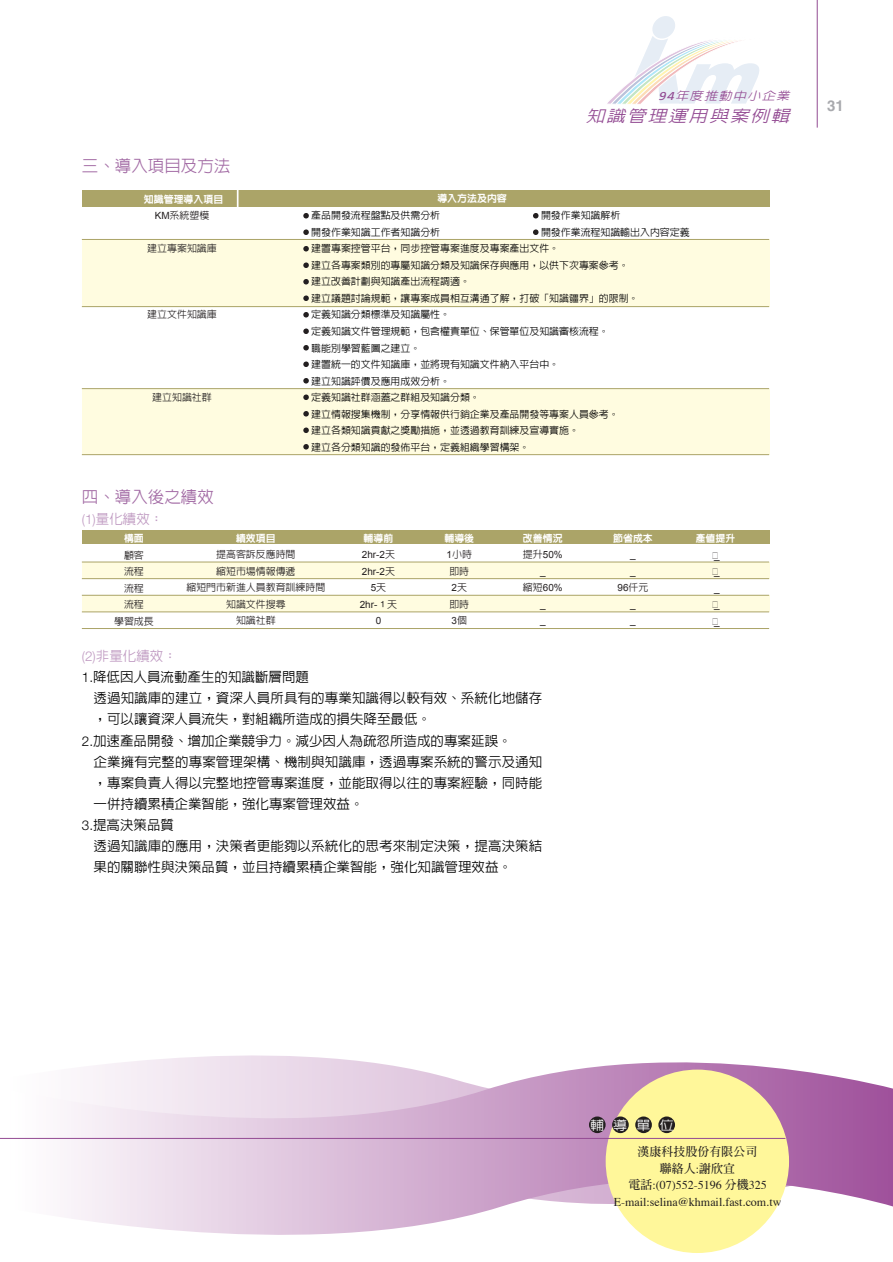
<style>
.page{position:relative;width:893px;height:1262px;background:#fff}
.page>*{position:absolute;margin:0;border:0;box-sizing:border-box;transform-origin:0 0}
.t1{font:500 16.5px "Lin Gothic";color:#a26aa4}
.t2{font:italic 500 16.2px "Lin Gothic";color:#934b93;scale:1.15 1}
.t3{font:700 15px "Helvetica";color:#a8a9ad}
.t4{font:500 13.5px "Lin Gothic";letter-spacing:.01em;color:#000}
.t5{font:500 13.5px "Lin Gothic";color:#bf99c1}
.t6{font:500 12.75px "Lin Gothic";color:#fff;scale:1.11 1}
.t7{font:12px/16.5px "Times";color:#231f20;text-align:center}
.t8{font:700 12px/16.5px "Inn Ming";color:#231f20;text-align:center}
.t9{font:italic 500 11.4px "Lin Gothic";color:#934b93;scale:1.15 1}
.t10{font:500 9.9px "Lin Gothic";color:#000}
.t11{font:500 9.9px/16.5px "Lin Gothic";color:#231f20;text-align:center}
.t12{font:9.9px/16.5px "Arial";color:#231f20;text-align:center}
.t13{font:800 9.9px "Lin Gothic";color:#fff}
.s1{font-family:"Frutiger";font-weight:400}
.s2{color:#231f20}
.s3{font-family:"Arial";font-weight:400}
.s4{font-family:"Helvetica Neue";font-weight:300}
.s5{font-family:"Lin Gothic";font-weight:500}
.s6{font-weight:800;color:#fff}
.s7{font-family:"Times";font-weight:400}
.s8{font-family:"Inn Ming";font-weight:700}
</style>
<div class="page">
<svg style="left:11px;top:1055px;width:882px;height:198px"></svg>
<div style="left:606px;top:1069px;width:183px;height:184px;background:#fff79a;border-radius:50%"></div>
<hr style="left:0;top:1138px;width:785px;height:1px;background:#934b93">
<div style="left:589px;top:1116px;width:17px;height:17px;background:#231f20;border-radius:50%"></div>
<div style="left:612px;top:1116px;width:17px;height:17px;background:#231f20;border-radius:50%"></div>
<div style="left:635px;top:1116px;width:17px;height:17px;background:#231f20;border-radius:50%"></div>
<div style="left:658px;top:1116px;width:17px;height:17px;background:#231f20;border-radius:50%"></div>
<svg style="left:607px;top:16px;width:152px;height:88px"></svg>
<hr style="left:817px;top:0;width:1px;height:128px;background:#934b93">
<div style="left:82px;top:239px;width:687px;height:68px;background:#fffce0"></div>
<div style="left:82px;top:389px;width:687px;height:66px;background:#fffce0"></div>
<hr style="left:82px;top:239px;width:687px;height:1px;background:#aba468">
<hr style="left:82px;top:306px;width:687px;height:1px;background:#aba468">
<hr style="left:82px;top:388px;width:687px;height:1px;background:#aba468">
<hr style="left:82px;top:454px;width:687px;height:1px;background:#aba468">
<div style="left:82px;top:190px;width:687px;height:16px;background:#aba468"></div>
<hr style="left:237px;top:189px;width:2px;height:20px;background:#fff">
<div style="left:82px;top:530px;width:687px;height:14px;background:#aba468"></div>
<div style="left:82px;top:562px;width:687px;height:17px;background:#fffce0"></div>
<div style="left:82px;top:595px;width:687px;height:17px;background:#fffce0"></div>
<hr style="left:82px;top:562px;width:687px;height:1px;background:#aba468">
<hr style="left:82px;top:578px;width:687px;height:1px;background:#aba468">
<hr style="left:82px;top:595px;width:687px;height:1px;background:#aba468">
<hr style="left:82px;top:611px;width:687px;height:1px;background:#aba468">
<hr style="left:82px;top:628px;width:687px;height:1px;background:#aba468">
<p class="t9" style="left:658px;top:90px;width:118px"><span class="s1">94</span>年度推動中小企業</p>
<h2 class="t2" style="left:586px;top:108px;width:182px">知識管理運用與案例輯</h2>
<h1 class="t1" style="left:82px;top:157px;width:150px">三、導入項目及方法</h1>
<p class="t13" style="left:144px;top:195px;width:81px">知識管理導入項目</p>
<p class="t13" style="left:437px;top:194px;width:71px">導入方法及內容</p>
<p class="t10" style="left:301px;top:211px;width:141px"><span class="s2">●</span>產品開發流程盤點及供需分析</p>
<p class="t10" style="left:301px;top:227px;width:141px"><span class="s2">●</span>開發作業知識工作者知識分析</p>
<p class="t10" style="left:301px;top:244px;width:260px"><span class="s2">●</span>建置專案控管平台，同步控管專案進度及專案產出文件。</p>
<p class="t10" style="left:301px;top:260px;width:329px"><span class="s2">●</span>建立各專案類別的專屬知識分類及知識保存與應用，以供下次專案參考。</p>
<p class="t10" style="left:301px;top:277px;width:170px"><span class="s2">●</span>建立改善計劃與知識產出流程調適。</p>
<p class="t10" style="left:301px;top:293px;width:339px"><span class="s2">●</span>建立議題討論規範，讓專案成員相互溝通了解，打破「知識疆界」的限制。</p>
<p class="t10" style="left:301px;top:310px;width:150px"><span class="s2">●</span>定義知識分類標準及知識屬性。</p>
<p class="t10" style="left:301px;top:326px;width:309px"><span class="s2">●</span>定義知識文件管理規範，包含權責單位、保管單位及知識審核流程。</p>
<p class="t10" style="left:301px;top:343px;width:121px"><span class="s2">●</span>職能別學習藍圖之建立。</p>
<p class="t10" style="left:301px;top:359px;width:260px"><span class="s2">●</span>建置統一的文件知識庫，並將現有知識文件納入平台中。</p>
<p class="t10" style="left:301px;top:376px;width:150px"><span class="s2">●</span>建立知識評價及應用成效分析。</p>
<p class="t10" style="left:301px;top:392px;width:180px"><span class="s2">●</span>定義知識社群涵蓋之群組及知識分類。</p>
<p class="t10" style="left:301px;top:409px;width:319px"><span class="s2">●</span>建立情報搜集機制，分享情報供行銷企業及產品開發等專案人員參考。</p>
<p class="t10" style="left:301px;top:425px;width:279px"><span class="s2">●</span>建立各類知識貢獻之獎勵措施，並透過教育訓練及宣導實施。</p>
<p class="t10" style="left:301px;top:442px;width:230px"><span class="s2">●</span>建立各分類知識的發佈平台，定義組織學習構架。</p>
<p class="t10" style="left:531px;top:211px;width:91px"><span class="s2">●</span>開發作業知識解析</p>
<p class="t10" style="left:531px;top:227px;width:160px"><span class="s2">●</span>開發作業流程知識輸出入內容定義</p>
<p class="t11" style="left:155px;top:207px;width:56px"><span class="s3">KM</span>系統塑模</p>
<p class="t11" style="left:147px;top:240px;width:71px">建立專案知識庫</p>
<p class="t11" style="left:147px;top:306px;width:71px">建立文件知識庫</p>
<p class="t11" style="left:152px;top:389px;width:61px">建立知識社群</p>
<h1 class="t1" style="left:82px;top:488px;width:133px">四、導入後之績效</h1>
<h3 class="t5" style="left:82px;top:512px;width:83px"><span class="s4">(1)</span>量化績效：</h3>
<p class="t13" style="left:124px;top:533px;width:21px">構面</p>
<p class="t11" style="left:114px;top:546px;width:41px">顧客<br>流程<br>流程<br>流程<br>學習成長</p>
<p class="t13" style="left:236px;top:533px;width:41px">績效項目</p>
<p class="t11" style="left:186px;top:546px;width:140px">提高客訴反應時間<br>縮短市場情報傳遞<br>縮短門市新進人員教育訓練時間知識文件搜尋<br>知識社群</p>
<p class="t13" style="left:364px;top:533px;width:31px">輔導前</p>
<p class="t12" style="left:360px;top:546px;width:39px">2hr-2<span class="s5">天<br></span>2hr-2<span class="s5">天<br></span>5<span class="s5">天<br></span>2hr-<span class="s5">１天<br></span>0</p>
<p class="t11" style="left:444px;top:530px;width:31px;text-align:left"><span class="s6">輔導後<br></span><span class="s3">1</span>小時即時</p>
<p class="t12" style="left:452px;top:579px;width:17px">2<span class="s5">天</span></p>
<p class="t11" style="left:449px;top:596px;width:21px">即時</p>
<p class="t12" style="left:452px;top:612px;width:17px">3<span class="s5">個</span></p>
<p class="t13" style="left:523px;top:533px;width:41px">改善情況</p>
<p class="t12" style="left:523px;top:546px;width:41px"><span class="s5">提升</span>50% _<br><span class="s5">縮短</span>60% _<br>_</p>
<h3 class="t5" style="left:82px;top:649px;width:97px"><span class="s4">(2)</span>非量化績效：</h3>
<h3 class="t4" style="left:82px;top:670px;width:229px"><span class="s4">1.</span>降低因人員流動產生的知識斷層問題</h3>
<h3 class="t4" style="left:93px;top:691px;width:450px">透過知識庫的建立，資深人員所具有的專業知識得以較有效、系統化地儲存</h3>
<h3 class="t4" style="left:93px;top:712px;width:339px">，可以讓資深人員流失，對組織所造成的損失降至最低。</h3>
<h3 class="t4" style="left:82px;top:733px;width:431px"><span class="s4">2.</span>加速產品開發、增加企業競爭力。減少因人為疏忽所造成的專案延誤。</h3>
<h3 class="t4" style="left:93px;top:754px;width:450px">企業擁有完整的專案管理架構、機制與知識庫，透過專案系統的警示及通知</h3>
<h3 class="t4" style="left:93px;top:775px;width:450px">，專案負責人得以完整地控管專案進度，並能取得以往的專案經驗，同時能</h3>
<h3 class="t4" style="left:93px;top:796px;width:271px">一併持續累積企業智能，強化專案管理效益。</h3>
<h3 class="t4" style="left:82px;top:817px;width:94px"><span class="s4">3.</span>提高決策品質</h3>
<h3 class="t4" style="left:93px;top:838px;width:450px">透過知識庫的應用，決策者更能夠以系統化的思考來制定決策，提高決策結</h3>
<h3 class="t4" style="left:93px;top:859px;width:420px">果的關聯性與決策品質，並且持續累積企業智能，強化知識管理效益。</h3>
<p class="t13" style="left:613px;top:533px;width:41px">節省成本</p>
<p class="t12" style="left:618px;top:546px;width:32px">_<br>_<br>96<span class="s5">仟元</span>_<br>_</p>
<p class="t13" style="left:696px;top:533px;width:41px">產值提升</p>
<p class="t12" style="left:714px;top:547px;width:7px;text-align:justify">_ _ _ _ _</p>
<h3 class="t3" style="left:827px;top:97px;width:18px">31</h3>
<p class="t6" style="left:590px;top:1119px;width:77px">輔導單位</p>
<p class="t8" style="left:638px;top:1143px;width:121px">漢康科技股份有限公司聯絡人<span class="s7">:</span>謝欣宜</p>
<p class="t7" style="left:614px;top:1177px;width:169px"><span class="s8">電話</span>:(07)552-5196 <span class="s8">分機</span>325<br>E-mail:selina@khmail.fast.com.tw</p>
</div>
